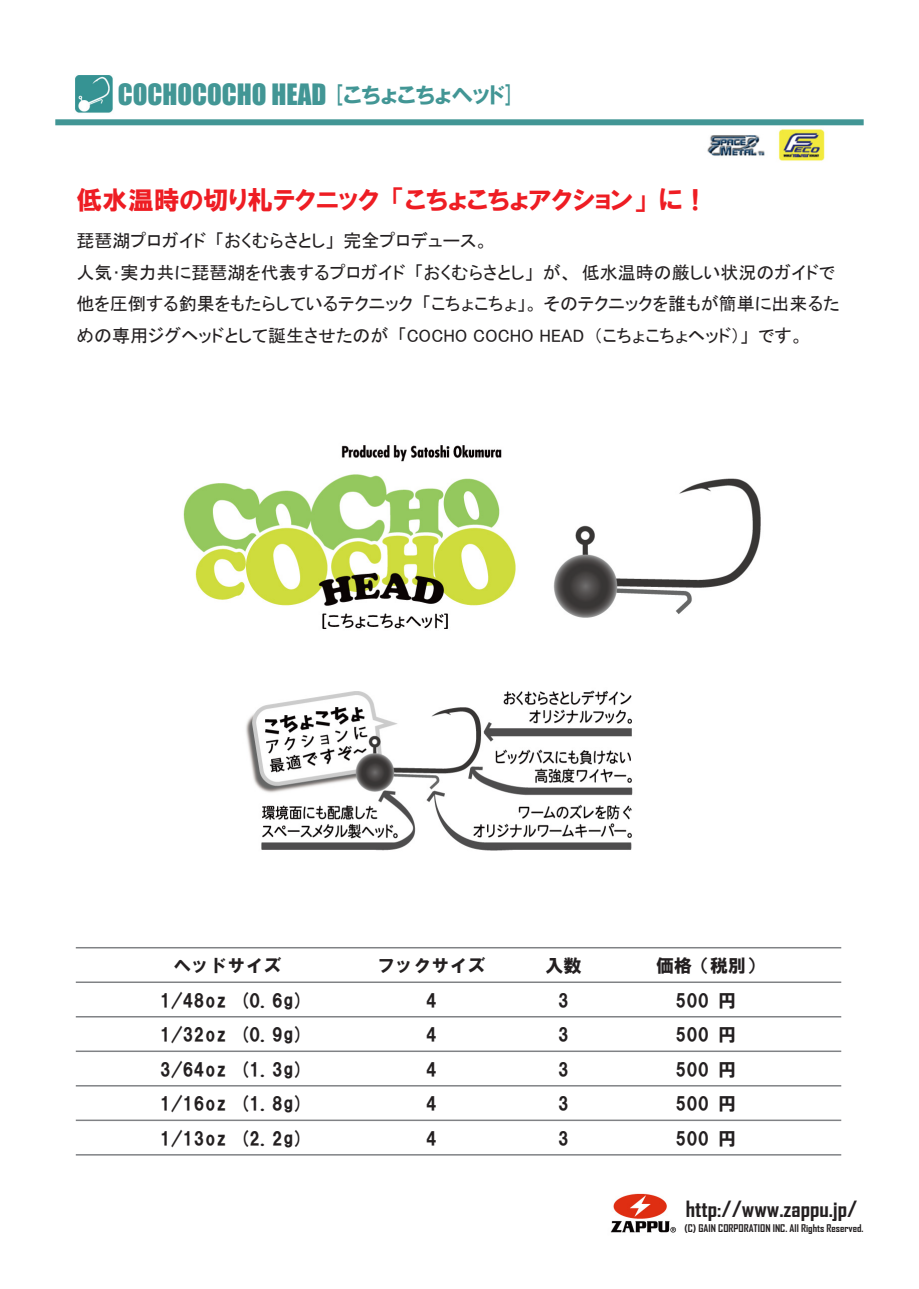
<style>
.page{position:relative;width:919px;height:1289px;background:#fff}
.page>*{position:absolute;margin:0;border:0;box-sizing:border-box;transform-origin:0 0}
.t1{font:27px "Impact";color:#429695}
.t2{font:25.65px "HGP Soei Kakugothic UB";color:#ee1d23}
.t3{font:700 21.45px "Agency FB";color:#231f20;scale:1.07 1}
.t4{font:18px/31.5px "MS P Gothic";color:#231f20}
.t5{font:18px/34.5px "HG Soei Kakugothic UB";color:#231f20;text-align:center}
.t6{font:18px/34.5px "HG Soei Kakugothic UB";color:#231f20;text-align:justify;scale:1.25 1}
.t7{font:700 10.2px "Agency FB";color:#231f20;scale:1.07 1}
.s1{font-family:"HGP Soei Kakugothic UB";font-size:22.5px}
</style>
<div class="page">
<img style="left:55px;top:75px;width:809px;height:1158px">
<hr style="left:76px;top:947px;width:765px;height:1px;background:#808285">
<hr style="left:76px;top:981px;width:765px;height:2px;background:#808285">
<hr style="left:76px;top:1016px;width:765px;height:1px;background:#808285">
<hr style="left:76px;top:1050px;width:765px;height:2px;background:#808285">
<hr style="left:76px;top:1085px;width:765px;height:1px;background:#808285">
<hr style="left:76px;top:1119px;width:765px;height:2px;background:#808285">
<hr style="left:76px;top:1154px;width:765px;height:1px;background:#808285">
<div style="left:55px;top:119px;width:808px;height:6px;background:#429695"></div>
<h1 class="t1" style="left:118px;top:74px;width:400px">COCHOCOCHO HEAD <span class="s1">[こちょこちょヘッド]</span></h1>
<h2 class="t2" style="left:77px;top:187px;width:633px">低水温時の切り札テクニック「こちょこちょアクション」に！</h2>
<p class="t4" style="left:77px;top:225px;width:764px">琵琶湖プロガイド「おくむらさとし」完全プロデュース。<br>人気･実力共に琵琶湖を代表するプロガイド「おくむらさとし」が、低水温時の厳しい状況のガイドで他を圧倒する釣果をもたらしているテクニック「こちょこちょ」。 そのテクニックを誰もが簡単に出来るための専用ジグヘッドとして誕生させたのが「COCHO COCHO HEAD （こちょこちょヘッド）」です。</p>
<p class="t5" style="left:238px;top:948px;width:69px;text-align:left;text-indent:-65px">ヘッドサイズ(0.6g) (0.9g) (1.3g) (1.8g) (2.2g)</p>
<p class="t5" style="left:377px;top:948px;width:109px">フックサイズ<br>4<br>4<br>4<br>4<br>4</p>
<p class="t5" style="left:545px;top:948px;width:37px">入数<br>3<br>3<br>3<br>3<br>3</p>
<p class="t5" style="left:656px;top:948px;width:109px">価格（税別）<br>500 円<br>500 円<br>500 円<br>500 円<br>500 円</p>
<p class="t6" style="left:160px;top:982px;width:56px">1/48oz 1/32oz 3/64oz 1/16oz 1/13oz</p>
<p class="t3" style="left:685px;top:1195px;width:162px">http://www.zappu.jp/</p>
<p class="t7" style="left:684px;top:1221px;width:169px">(C) GAIN CORPORATION INC. All Rights Reserved.</p>
</div>
